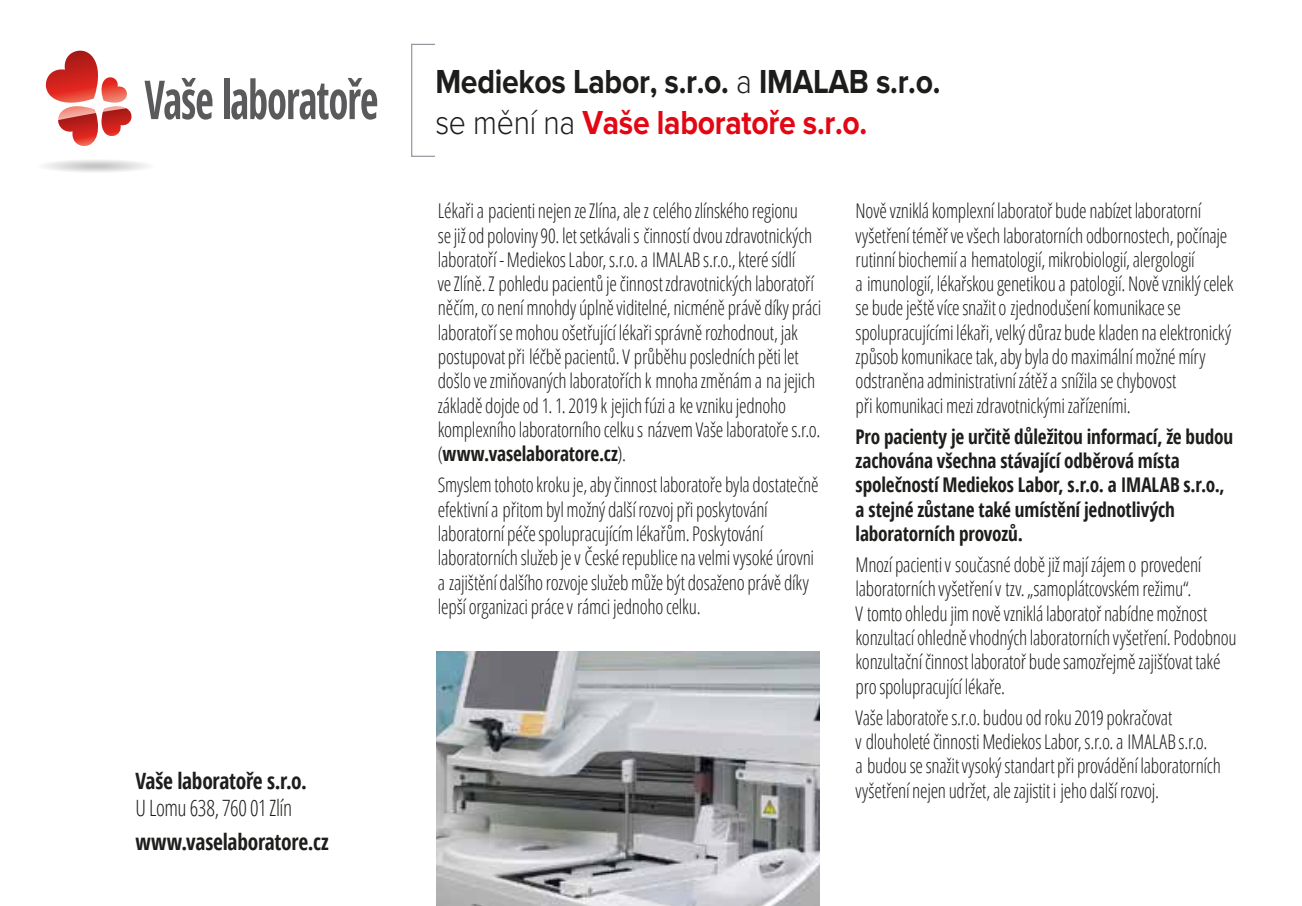
<style>
.page{position:relative;width:1302px;height:906px;background:#fff}
.page>*{position:absolute;margin:0;border:0;box-sizing:border-box;transform-origin:0 0}
.t1{font:700 34.43px/40.3px "Proxima Nova";letter-spacing:-.01em;color:#1d1d1b;scale:.88 1}
.t2{font:700 condensed 22.5px "Open Sans";letter-spacing:-.015em;color:#1d1d1b;scale:.95 1}
.t3{font:300 condensed 22.5px "Open Sans";letter-spacing:-.02em;color:#1d1d1b;scale:.95 1}
.t4{font:300 condensed 20.25px/24.3px "Open Sans";letter-spacing:-.015em;color:#1d1d1b;scale:.95 1}
.t5{font:700 condensed 20.25px/24.3px "Open Sans";letter-spacing:-.005em;color:#1d1d1b;scale:.95 1}
.s1{font-weight:300}
.s2{color:#e30613}
.s3{font-weight:700}
</style>
<div class="page">
<div style="left:40px;top:160px;width:112px;height:12px;background:#fbfbfb;border-radius:50%"></div>
<div style="left:40px;top:160px;width:111px;height:12px;background:#fafafa;border-radius:50%"></div>
<div style="left:44px;top:160px;width:104px;height:12px;background:#f7f6f7;border-radius:50%"></div>
<div style="left:47px;top:160px;width:98px;height:12px;background:#f3f3f3;border-radius:50%"></div>
<div style="left:48px;top:160px;width:96px;height:11px;background:#f2f2f2;border-radius:50%"></div>
<div style="left:51px;top:161px;width:90px;height:10px;background:#efeeef;border-radius:50%"></div>
<div style="left:54px;top:161px;width:84px;height:10px;background:#ebeaeb;border-radius:50%"></div>
<div style="left:58px;top:162px;width:76px;height:8px;background:#e7e6e7;border-radius:50%"></div>
<div style="left:62px;top:162px;width:68px;height:8px;background:#e3e2e3;border-radius:50%"></div>
<div style="left:62px;top:162px;width:67px;height:8px;background:#e2e1e2;border-radius:50%"></div>
<div style="left:67px;top:163px;width:58px;height:6px;background:#dddcdd;border-radius:50%"></div>
<div style="left:71px;top:163px;width:50px;height:6px;background:#dad9d9;border-radius:50%"></div>
<div style="left:74px;top:163px;width:44px;height:6px;background:#d6d5d6;border-radius:50%"></div>
<hr style="left:77px;top:164px;width:38px;height:4px;background:#d3d2d2;border-radius:50%">
<hr style="left:80px;top:164px;width:32px;height:4px;background:#cfcfcf;border-radius:50%">
<hr style="left:85px;top:165px;width:22px;height:2px;background:#cacaca;border-radius:50%">
<svg style="left:45px;top:51px;width:87px;height:95px"></svg>
<svg style="left:144px;top:78px;width:68px;height:42px"></svg>
<div style="left:224px;top:78px;width:5px;height:41px;background:#5a595b"></div>
<svg style="left:231px;top:78px;width:146px;height:42px"></svg>
<div style="left:411px;top:44px;width:24px;height:113px;border:1px solid #97969d"></div>
<img style="left:437px;top:651px;width:382px;height:255px">
<p class="t2" style="left:135px;top:765px;width:182px">Vaše laboratoře s.r.o.</p>
<p class="t3" style="left:135px;top:793px;width:166px">U Lomu 638, 760 01 Zlín</p>
<p class="t2" style="left:135px;top:826px;width:205px">www.vaselaboratore.cz</p>
<h1 class="t1" style="left:435px;top:62px;width:575px">Mediekos Labor, s.r.o. <span class="s1">a</span> IMALAB s.r.o. <span class="s1">se mění na</span> <span class="s2">Vaše laboratoře s.r.o.</span></h1>
<p class="t4" style="left:438px;top:198px;width:405px">Lékaři a pacienti nejen ze Zlína, ale z celého zlínského regionu<br>se již od poloviny 90. let setkávali s činností dvou zdravotnických laboratoří - Mediekos Labor, s.r.o. a IMALAB s.r.o., které sídlí<br>ve Zlíně. Z pohledu pacientů je činnost zdravotnických laboratoří něčím, co není mnohdy úplně viditelné, nicméně právě díky práci laboratoří se mohou ošetřující lékaři správně rozhodnout, jak postupovat při léčbě pacientů. V průběhu posledních pěti let došlo ve zmiňovaných laboratořích k mnoha změnám a na jejich základě dojde od 1. 1. 2019 k jejich fúzi a ke vzniku jednoho komplexního laboratorního celku s názvem Vaše laboratoře s.r.o. (<span class="s3">www.vaselaboratore.cz</span>).</p>
<p class="t4" style="left:438px;top:472px;width:402px">Smyslem tohoto kroku je, aby činnost laboratoře byla dostatečně efektivní a přitom byl možný další rozvoj při poskytování laboratorní péče spolupracujícím lékařům. Poskytování laboratorních služeb je v České republice na velmi vysoké úrovni a zajištění dalšího rozvoje služeb může být dosaženo právě díky lepší organizaci práce v rámci jednoho celku.</p>
<p class="t4" style="left:855px;top:198px;width:399px">Nově vzniklá komplexní laboratoř bude nabízet laboratorní vyšetření téměř ve všech laboratorních odbornostech, počínaje rutinní biochemií a hematologií, mikrobiologií, alergologií<br>a imunologií, lékařskou genetikou a patologií. Nově vzniklý celek se bude ještě více snažit o zjednodušení komunikace se spolupracujícími lékaři, velký důraz bude kladen na elektronický způsob komunikace tak, aby byla do maximální možné míry odstraněna administrativní zátěž a snížila se chybovost<br>při komunikaci mezi zdravotnickými zařízeními.</p>
<p class="t5" style="left:855px;top:424px;width:399px">Pro pacienty je určitě důležitou informací, že budou zachována všechna stávající odběrová místa společností Mediekos Labor, s.r.o. a IMALAB s.r.o., a stejné zůstane také umístění jednotlivých laboratorních provozů.</p>
<p class="t4" style="left:855px;top:552px;width:402px">Mnozí pacienti v současné době již mají zájem o provedení laboratorních vyšetření v tzv. „samoplátcovském režimu“.<br>V tomto ohledu jim nově vzniklá laboratoř nabídne možnost konzultací ohledně vhodných laboratorních vyšetření. Podobnou konzultační činnost laboratoř bude samozřejmě zajišťovat také pro spolupracující lékaře.</p>
<p class="t4" style="left:855px;top:704px;width:386px">Vaše laboratoře s.r.o. budou od roku 2019 pokračovat<br>v dlouholeté činnosti Mediekos Labor, s.r.o. a IMALAB s.r.o.<br>a budou se snažit vysoký standart při provádění laboratorních vyšetření nejen udržet, ale zajistit i jeho další rozvoj.</p>
</div>
